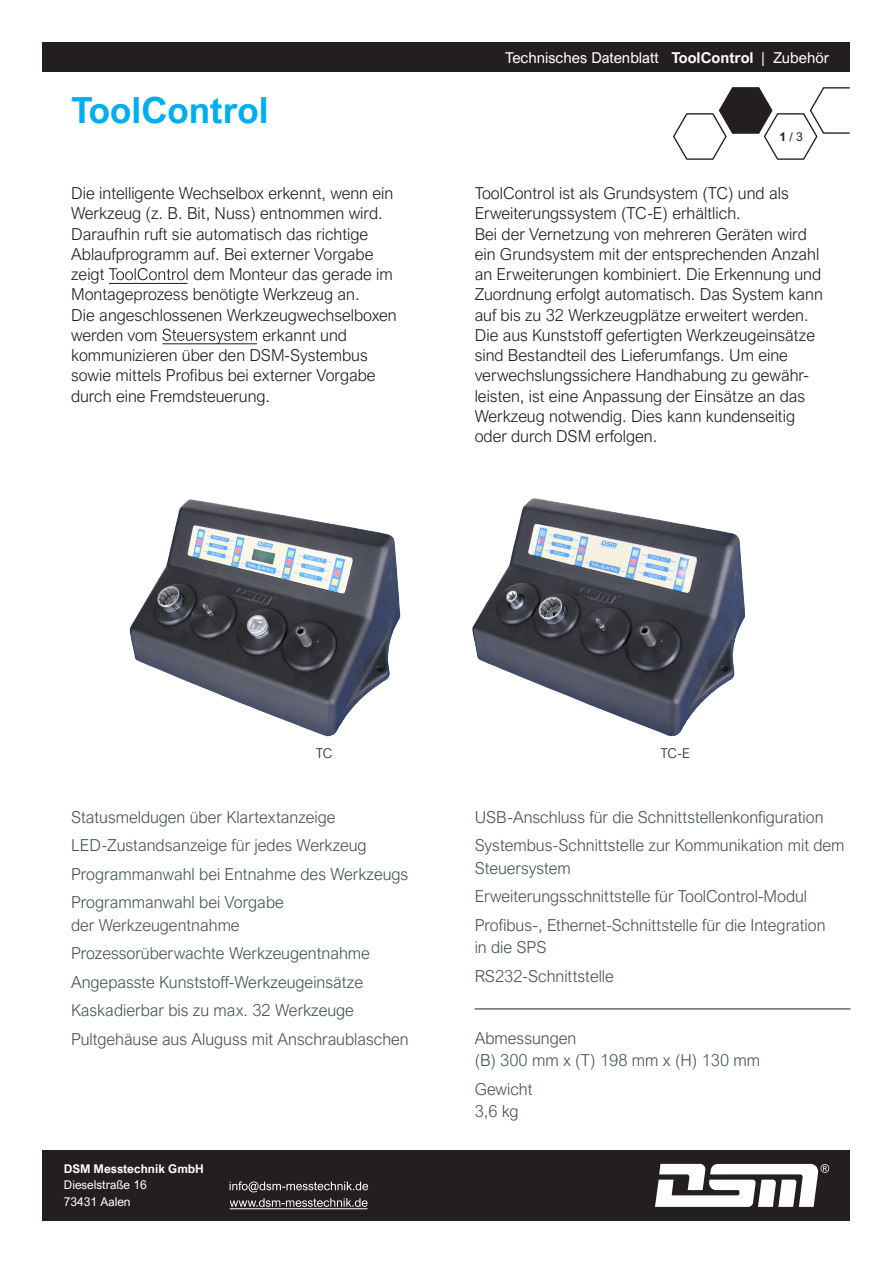
<style>
.page{position:relative;width:893px;height:1263px;background:#fff}
.page>*{position:absolute;margin:0;border:0;box-sizing:border-box;transform-origin:0 0}
.t1{font:700 36px "Arial Nova";color:#00aeef}
.t2{font:300 16.5px/20.2px "Arial Nova";color:#231f20}
.t3{font:300 16.5px/22.5px "Arial Nova";color:#465553}
.t4{font:15px "Arial Nova";color:#fff}
.t5{font:300 13.5px "Arial Nova";color:#231f20}
.t6{font:12px "Arial Nova";color:#fff}
.t7{font:700 12px "Arial Nova";color:#fff}
.t8{font:12px "Arial Nova";color:#231f20}
.s1{font-weight:700}
</style>
<div class="page">
<div style="left:43px;top:1150px;width:807px;height:70px;background:#231f20"></div>
<div style="left:43px;top:43px;width:807px;height:29px;background:#231f20"></div>
<svg style="left:655px;top:1164px;width:174px;height:43px"></svg>
<svg style="left:673px;top:87px;width:177px;height:73px"></svg>
<img style="left:129px;top:499px;width:272px;height:238px">
<img style="left:472px;top:498px;width:274px;height:239px">
<hr style="left:475px;top:1008px;width:375px;height:1px;background:#231f20">
<svg style="left:230px;top:1181px;width:138px;height:11px"></svg>
<svg style="left:230px;top:1198px;width:137px;height:9px"></svg>
<hr style="left:230px;top:1208px;width:137px;height:1px;background:#fff">
<svg style="left:109px;top:268px;width:78px;height:12px"></svg>
<hr style="left:109px;top:283px;width:78px;height:1px;background:#231f20">
<svg style="left:162px;top:329px;width:95px;height:14px"></svg>
<hr style="left:162px;top:343px;width:95px;height:1px;background:#231f20">
<p class="t1" style="left:71px;top:89px;width:199px">ToolControl</p>
<p class="t2" style="left:71px;top:183px;width:324px">Die intelligente Wechselbox erkennt, wenn ein<br>Werkzeug (z. B. Bit, Nuss) entnommen wird.</p>
<p class="t2" style="left:71px;top:224px;width:299px">Daraufhin ruft sie automatisch das richtige</p>
<p class="t2" style="left:71px;top:244px;width:304px">Ablaufprogramm auf. Bei externer Vorgabe</p>
<p class="t2" style="left:71px;top:264px;width:35px">zeigt</p>
<p class="t2" style="left:71px;top:264px;width:323px;text-indent:122px">dem Monteur das gerade im<br>Montageprozess benötigte Werkzeug an.</p>
<p class="t2" style="left:71px;top:305px;width:327px">Die angeschlossenen Werkzeugwechselboxen werden vom</p>
<p class="t2" style="left:262px;top:325px;width:86px">erkannt und</p>
<p class="t2" style="left:71px;top:345px;width:298px">kommunizieren über den DSM-Systembus</p>
<p class="t2" style="left:71px;top:365px;width:306px">sowie mittels Profibus bei externer Vorgabe durch eine Fremdsteuerung.</p>
<p class="t4" style="left:505px;top:49px;width:325px">Technisches Datenblatt <span class="s1">ToolControl</span> | Zubehör</p>
<p class="t8" style="left:779px;top:130px;width:25px"><span class="s1">1</span> / 3</p>
<p class="t2" style="left:475px;top:183px;width:316px">ToolControl ist als Grundsystem (TC) und als</p>
<p class="t2" style="left:475px;top:203px;width:268px">Erweiterungssystem (TC-E) erhältlich.</p>
<p class="t2" style="left:475px;top:224px;width:350px">Bei der Vernetzung von mehreren Geräten wird ein Grundsystem mit der entsprechenden Anzahl an Erweiterungen kombiniert. Die Erkennung und Zuordnung erfolgt automatisch. Das System kann auf bis zu 32 Werkzeugplätze erweitert werden.</p>
<p class="t2" style="left:475px;top:325px;width:342px">Die aus Kunststoff gefertigten Werkzeugeinsätze sind Bestandteil des Lieferumfangs. Um eine</p>
<p class="t2" style="left:475px;top:365px;width:336px">verwechslungssichere Handhabung zu gewähr&shy;leisten, ist eine Anpassung der Einsätze an das<br>Werkzeug notwendig. Dies kann kundenseitig</p>
<p class="t2" style="left:475px;top:426px;width:184px">oder durch DSM erfolgen.</p>
<p class="t5" style="left:316px;top:746px;width:18px">TC</p>
<p class="t5" style="left:660px;top:746px;width:31px">TC-E</p>
<p class="t3" style="left:71px;top:806px;width:266px">Statusmeldugen über Klartextanzeige</p>
<p class="t3" style="left:71px;top:834px;width:297px">LED-Zustandsanzeige für jedes Werkzeug</p>
<p class="t3" style="left:71px;top:863px;width:339px">Programmanwahl bei Entnahme des Werkzeugs</p>
<p class="t3" style="left:71px;top:891px;width:214px">Programmanwahl bei Vorgabe</p>
<p class="t3" style="left:71px;top:914px;width:170px">der Werkzeugentnahme</p>
<p class="t3" style="left:71px;top:942px;width:300px">Prozessorüberwachte Werkzeugentnahme</p>
<p class="t3" style="left:71px;top:971px;width:294px">Angepasste Kunststoff-Werkzeugeinsätze</p>
<p class="t3" style="left:71px;top:999px;width:284px">Kaskadierbar bis zu max. 32 Werkzeuge</p>
<p class="t3" style="left:71px;top:1028px;width:339px">Pultgehäuse aus Aluguss mit Anschraublaschen</p>
<p class="t7" style="left:64px;top:1161px;width:142px">DSM Messtechnik GmbH</p>
<p class="t6" style="left:64px;top:1178px;width:85px">Dieselstraße 16</p>
<p class="t6" style="left:64px;top:1194px;width:68px">73431 Aalen</p>
<p class="t3" style="left:475px;top:806px;width:350px">USB-Anschluss für die Schnittstellenkonfiguration</p>
<p class="t3" style="left:475px;top:834px;width:371px">Systembus-Schnittstelle zur Kommunikation mit dem<br>Steuersystem</p>
<p class="t3" style="left:475px;top:885px;width:334px">Erweiterungsschnittstelle für ToolControl-Modul</p>
<p class="t3" style="left:475px;top:914px;width:352px">Profibus-, Ethernet-Schnittstelle für die Integration</p>
<p class="t3" style="left:475px;top:936px;width:73px">in die SPS</p>
<p class="t3" style="left:475px;top:965px;width:141px">RS232-Schnittstelle</p>
<p class="t3" style="left:475px;top:1027px;width:103px">Abmessungen</p>
<p class="t3" style="left:475px;top:1049px;width:287px">(B) 300 mm x (T) 198 mm x (H) 130 mm</p>
<p class="t3" style="left:475px;top:1078px;width:59px">Gewicht</p>
<p class="t3" style="left:475px;top:1100px;width:45px">3,6 kg</p>
</div>
